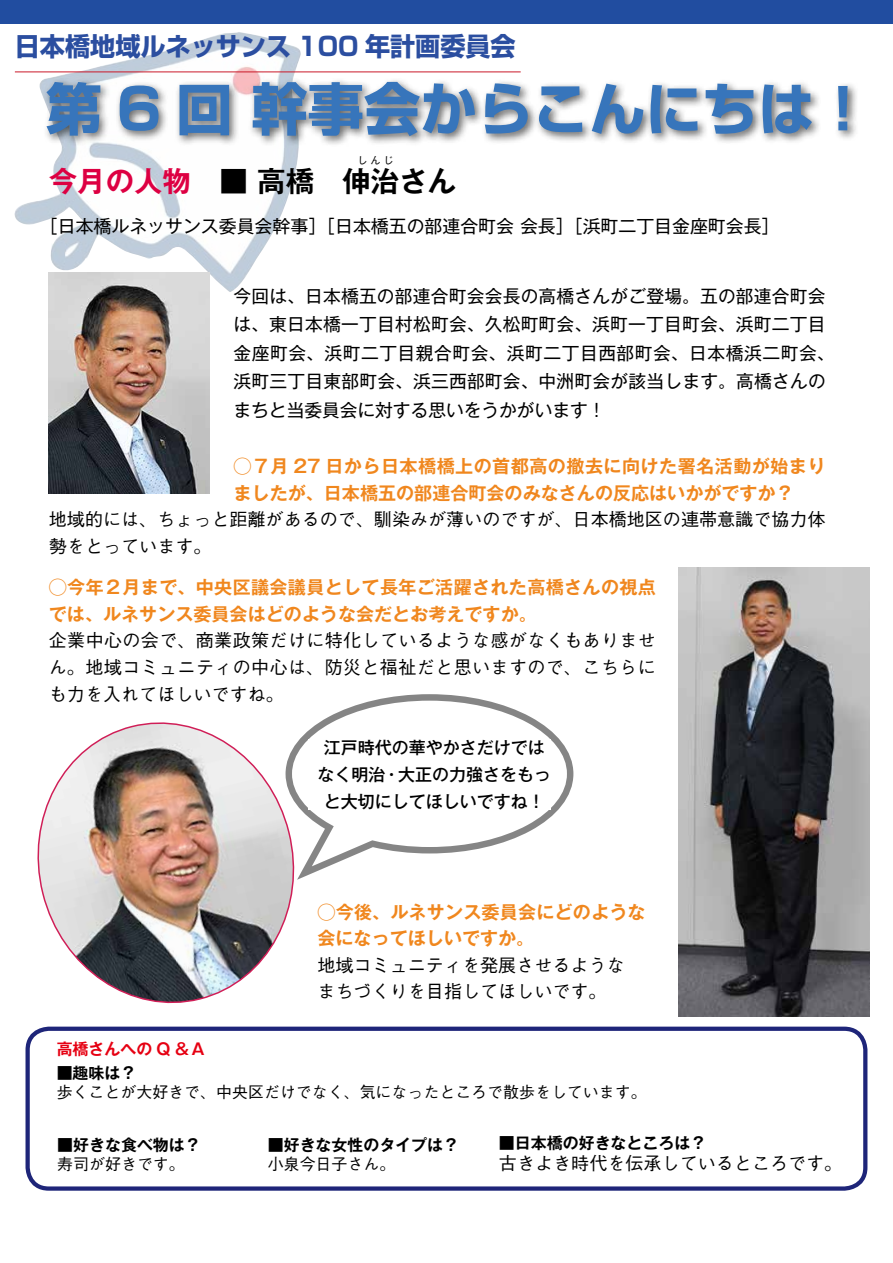
<style>
.page{position:relative;width:893px;height:1263px;background:#fff}
.page>*{position:absolute;margin:0;border:0;box-sizing:border-box;transform-origin:0 0}
.t1{font:700 56.4px "Shin Go Pro";color:#3775bb}
.t2{font:700 28.35px "Gothic MB101 Pro De";color:#000}
.t3{font:700 25.65px "Shin Go Pro";color:#2b4ea0}
.t4{font:500 18px/26.5px "Gothic BBB Pro";color:#000}
.t5{font:700 18px/26.5px "Gothic MB101 Pro De";letter-spacing:.01em;color:#f0871e}
.t6{font:17.85px/28.5px "Gothic MB101 Pro";letter-spacing:.015em;color:#000}
.t7{font:500 16.95px/26.5px "Gothic MB101 Pro";color:#000;text-align:center}
.t8{font:500 15.9px "Gothic BBB Pro";color:#000}
.t9{font:700 15.9px "Gothic MB101 Pro De";color:#000}
.t10{font:700 15.9px "Gothic MB101 Pro De";color:#e60012}
.t11{font:9.6px "Gothic MB101 Pro";color:#000}
.s1{color:#dd0042}
</style>
<div class="page">
<img style="left:37px;top:722px;width:257px;height:282px">
<div style="left:26px;top:1026px;width:841px;height:165px;border:4px solid #1e2579;border-radius:21px"></div>
<img style="left:14px;top:32px;width:288px;height:260px">
<hr style="left:15px;top:72px;width:506px;height:1px;background:#ca1929">
<div style="left:0;top:0;width:893px;height:24px;background:#214da0"></div>
<div style="left:42px;top:77px;width:817px;height:70px;background:#000;opacity:.6"></div>
<img style="left:49px;top:272px;width:161px;height:222px">
<img style="left:678px;top:568px;width:191px;height:448px">
<svg style="left:286px;top:694px;width:287px;height:186px"></svg>
<div style="left:309px;top:739px;width:242px;height:70px;background:#fff"></div>
<h3 class="t3" style="left:15px;top:26px;width:502px">日本橋地域ルネッサンス 100 年計画委員会</h3>
<h1 class="t1" style="left:46px;top:64px;width:827px">第 6 回幹事会からこんにちは!</h1>
<p class="t11" style="left:345px;top:152px;width:50px">　しんじ</p>
<h2 class="t2" style="left:49px;top:158px;width:409px"><span class="s1">今月の人物</span>　■ 高橋　伸治さん</h2>
<p class="t6" style="left:40px;top:209px;width:741px">［日本橋ルネッサンス委員会幹事］［日本橋五の部連合町会会長］［浜町二丁目金座町会長[</p>
<p class="t6" style="left:234px;top:280px;width:602px">今回は、日本橋五の部連合町会会長の高橋さんがご登場。五の部連合町会は、東日本橋一丁目村松町会、久松町町会、浜町一丁目町会、浜町二丁目金座町会、浜町二丁目親合町会、浜町二丁目西部町会、日本橋浜二町会、浜町三丁目東部町会、浜三西部町会、中洲町会が該当します。高橋さんのまちと当委員会に対する思いをうかがいます!</p>
<p class="t5" style="left:234px;top:451px;width:593px">◯７月 27 日から日本橋橋上の首都高の撤去に向けた署名活動が始まりましたが、日本橋五の部連合町会のみなさんの反応はいかがですか?</p>
<p class="t4" style="left:49px;top:504px;width:778px">地域的には、ちょっと距離があるので、馴染みが薄いのですが、日本橋地区の連帯意識で協力体勢をとっています。</p>
<p class="t5" style="left:49px;top:572px;width:608px">◯今年２月まで、中央区議会議員として長年ご活躍された高橋さんの視点では、ルネサンス委員会はどのような会だとお考えですか。</p>
<p class="t4" style="left:49px;top:625px;width:608px;text-align:justify">企業中心の会で、商業政策だけに特化しているような感がなくもありません。地域コミュニティの中心は、防災と福祉だと思いますので、こちらにも力を入れてほしいですね。</p>
<p class="t7" style="left:317px;top:732px;width:235px">江戸時代の華やかさだけではなく明治・大正の力強さをもっと大切にしてほしいですね!</p>
<p class="t5" style="left:317px;top:896px;width:330px">◯今後、ルネサンス委員会にどのような会になってほしいですか。</p>
<p class="t4" style="left:317px;top:949px;width:309px">地域コミュニティを発展させるようなまちづくりを目指してほしいです。</p>
<p class="t10" style="left:57px;top:1035px;width:151px">高橋さんへの Q ＆Ａ</p>
<p class="t9" style="left:57px;top:1060px;width:81px">■趣味は?</p>
<p class="t8" style="left:57px;top:1080px;width:591px">歩くことが大好きで、中央区だけでなく、気になったところで散歩をしています。</p>
<p class="t9" style="left:57px;top:1131px;width:145px">■好きな食べ物は?</p>
<p class="t8" style="left:57px;top:1151px;width:129px">寿司が好きです。</p>
<p class="t9" style="left:268px;top:1131px;width:193px">■好きな女性のタイプは?</p>
<p class="t8" style="left:268px;top:1151px;width:129px">小泉今日子さん。</p>
<p class="t9" style="left:499px;top:1130px;width:209px">■日本橋の好きなところは?</p>
<p class="t4" style="left:499px;top:1148px;width:345px">古きよき時代を伝承しているところです。</p>
</div>
